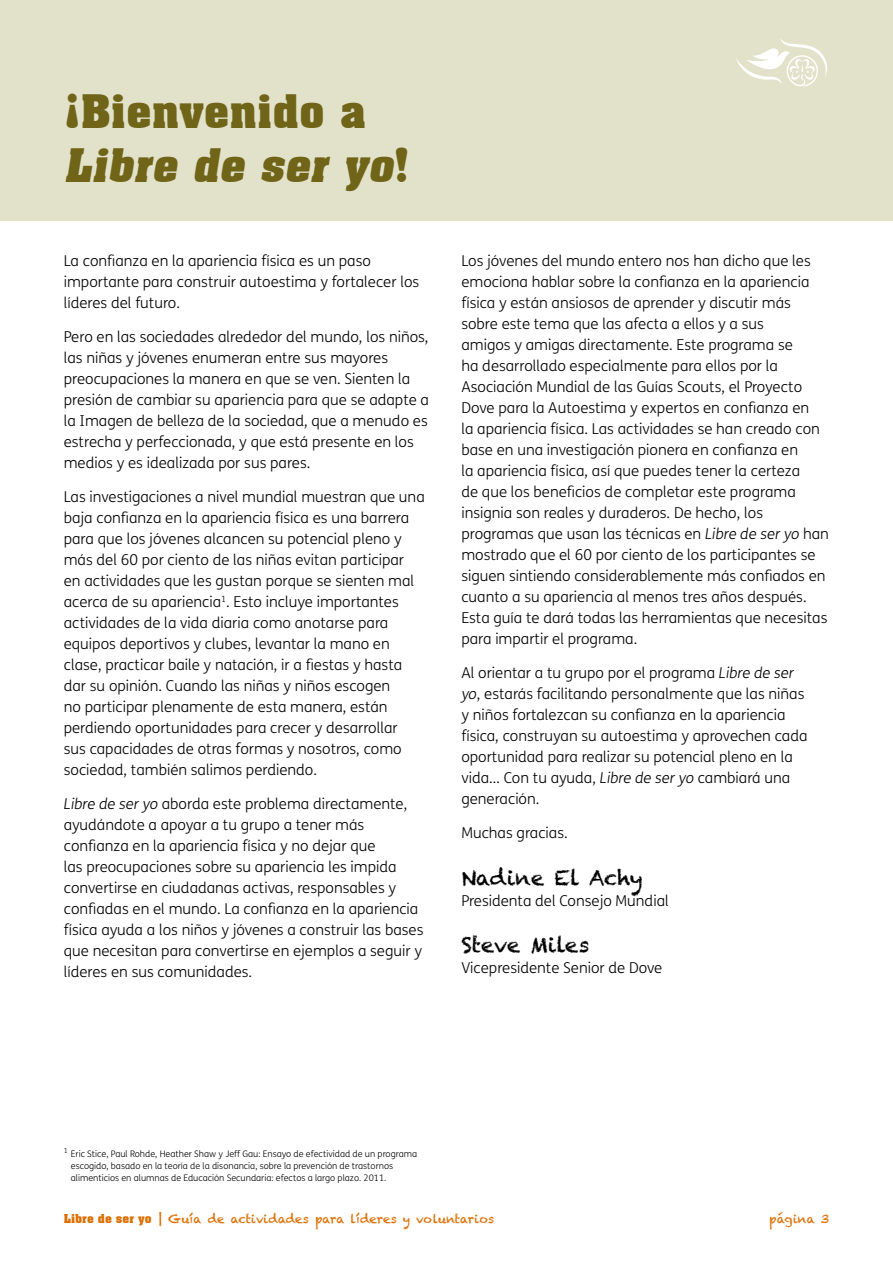
<style>
.page{position:relative;width:893px;height:1263px;background:#fff}
.page>*{position:absolute;margin:0;border:0;box-sizing:border-box;transform-origin:0 0}
.t1{font:700 45px/54px "Aachen BT";color:#706418}
.t2{font:21px "Chalkduster";color:#000}
.t3{font:300 15px/21px "FS Me";color:#000}
.t4{font:12px "Chalkduster";color:#dc6e00}
.t5{font:300 9px/12px "FS Me";color:#000}
.s1{font-style:italic}
.s2{font-family:"Aachen BT";font-weight:700}
</style>
<div class="page">
<div style="left:0;top:0;width:893px;height:221px;background:#e2e2cb"></div>
<svg style="left:736px;top:39px;width:91px;height:48px"></svg>
<h1 class="t1" style="left:64px;top:84px;width:348px">¡Bienvenido a<br><span class="s1">Libre de ser yo</span>!</h1>
<p class="t3" style="left:64px;top:250px;width:357px">La confianza en la apariencia física es un paso importante para construir autoestima y fortalecer los líderes del futuro.</p>
<p class="t3" style="left:64px;top:326px;width:367px">Pero en las sociedades alrededor del mundo, los niños, las niñas y jóvenes enumeran entre sus mayores preocupaciones la manera en que se ven. Sienten la presión de cambiar su apariencia para que se adapte a la Imagen de belleza de la sociedad, que a menudo es estrecha y perfeccionada, y que está presente en los medios y es idealizada por sus pares.</p>
<p class="t3" style="left:64px;top:486px;width:363px">Las investigaciones a nivel mundial muestran que una baja confianza en la apariencia física es una barrera para que los jóvenes alcancen su potencial pleno y más del 60 por ciento de las niñas evitan participar<br>en actividades que les gustan porque se sienten mal acerca de su apariencia<sup>1</sup>. Esto incluye importantes actividades de la vida diaria como anotarse para equipos deportivos y clubes, levantar la mano en clase, practicar baile y natación, ir a fiestas y hasta dar su opinión. Cuando las niñas y niños escogen<br>no participar plenamente de esta manera, están perdiendo oportunidades para crecer y desarrollar<br>sus capacidades de otras formas y nosotros, como sociedad, también salimos perdiendo.</p>
<p class="t3" style="left:64px;top:792px;width:361px"><span class="s1">Libre de ser yo</span> aborda este problema directamente, ayudándote a apoyar a tu grupo a tener más confianza en la apariencia física y no dejar que<br>las preocupaciones sobre su apariencia les impida convertirse en ciudadanas activas, responsables y confiadas en el mundo. La confianza en la apariencia física ayuda a los niños y jóvenes a construir las bases que necesitan para convertirse en ejemplos a seguir y líderes en sus comunidades.</p>
<p class="t3" style="left:461px;top:250px;width:369px">Los jóvenes del mundo entero nos han dicho que les emociona hablar sobre la confianza en la apariencia física y están ansiosos de aprender y discutir más sobre este tema que las afecta a ellos y a sus<br>amigos y amigas directamente. Este programa se<br>ha desarrollado especialmente para ellos por la Asociación Mundial de las Guías Scouts, el Proyecto Dove para la Autoestima y expertos en confianza en<br>la apariencia física. Las actividades se han creado con base en una investigación pionera en confianza en<br>la apariencia física, así que puedes tener la certeza<br>de que los beneficios de completar este programa insignia son reales y duraderos. De hecho, los programas que usan las técnicas en <span class="s1">Libre de ser yo</span> han mostrado que el 60 por ciento de los participantes se siguen sintiendo considerablemente más confiados en cuanto a su apariencia al menos tres años después.<br>Esta guía te dará todas las herramientas que necesitas para impartir el programa.</p>
<p class="t3" style="left:461px;top:662px;width:348px">Al orientar a tu grupo por el programa <span class="s1">Libre de ser yo</span>, estarás facilitando personalmente que las niñas y niños fortalezcan su confianza en la apariencia física, construyan su autoestima y aprovechen cada oportunidad para realizar su potencial pleno en la vida… Con tu ayuda, <span class="s1">Libre de ser yo</span> cambiará una generación.</p>
<p class="t3" style="left:461px;top:822px;width:108px">Muchas gracias.</p>
<h2 class="t2" style="left:461px;top:865px;width:183px">Nadine El Achy</h2>
<p class="t3" style="left:461px;top:889px;width:209px">Presidenta del Consejo Mundial</p>
<h2 class="t2" style="left:461px;top:932px;width:130px">Steve Miles</h2>
<p class="t3" style="left:461px;top:957px;width:203px">Vicepresidente Senior de Dove</p>
<p class="t5" style="left:71px;top:1148px;width:348px;text-indent:-7px"><sup>1</sup> Eric Stice, Paul Rohde, Heather Shaw y Jeff Gau: Ensayo de efectividad de un programa escogido, basado en la teoría de la disonancia, sobre la prevención de trastornos alimenticios en alumnas de Educación Secundaria: efectos a largo plazo. 2011.</p>
<p class="t4" style="left:64px;top:1211px;width:432px"><span class="s2">Libre de ser yo</span> | Guía de actividades para líderes y voluntarios</p>
<p class="t4" style="left:769px;top:1211px;width:61px">página 3</p>
</div>
